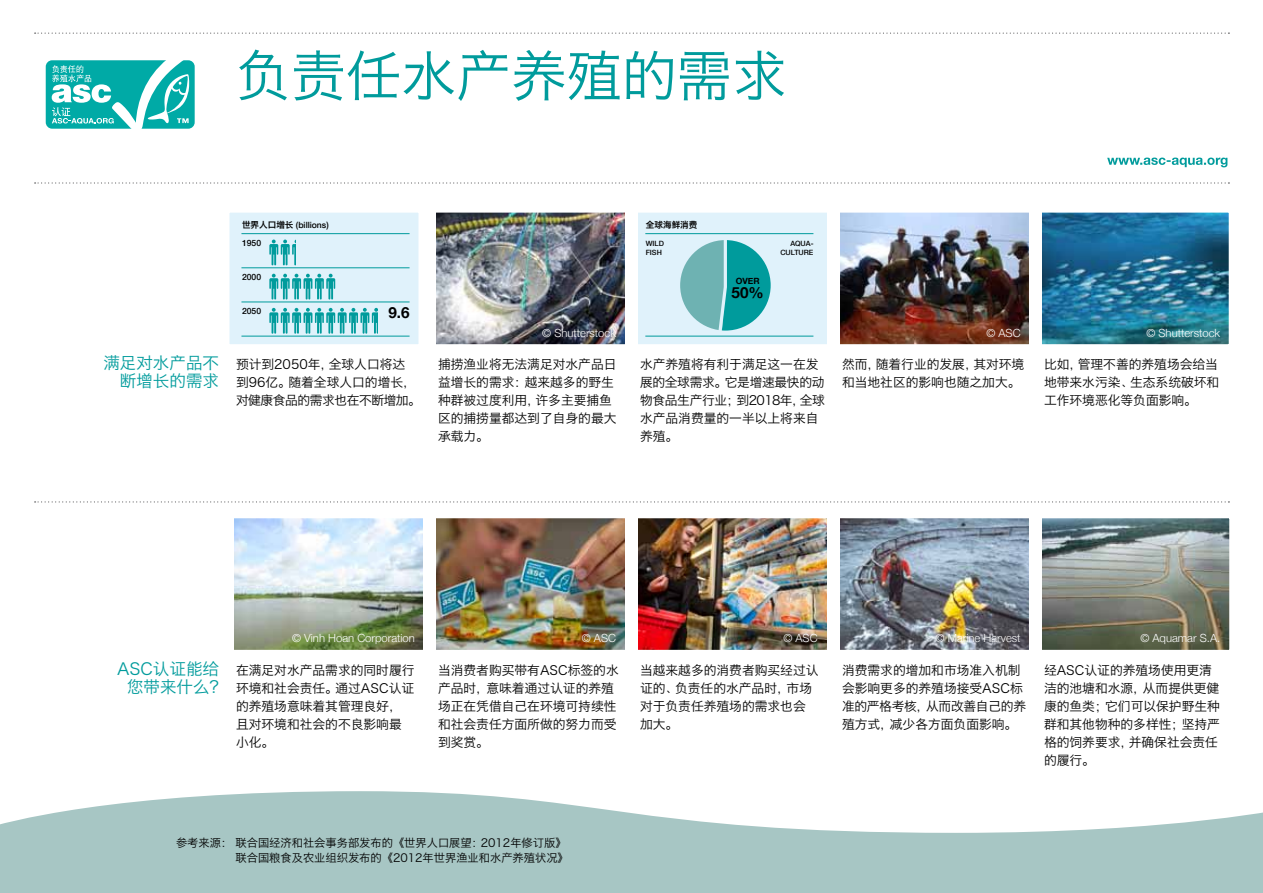
<style>
.page{position:relative;width:1263px;height:893px;background:#fff}
.page>*{position:absolute;margin:0;border:0;box-sizing:border-box;transform-origin:0 0}
.t1{font:55.2px "Hiragino Sans GB W3";color:#009b9c}
.t2{font:16.5px/18px "Hiragino Sans GB W3";color:#009b9c;text-align:right}
.t3{font:700 15.3px "Helvetica Neue";color:#000}
.t4{font:12.75px/18px "Hiragino Sans GB W3";color:#000}
.t5{font:300 11.25px "Helvetica Neue";color:#fff}
.t6{font:11.25px/15px "Hiragino Sans GB W3";color:#000;text-align:right}
.t7{font:500 8.55px/17.4px "Helvetica Neue";color:#000}
.t8{font:8.55px "Hiragino Sans GB W6";color:#000}
.t9{font:700 8.55px "Helvetica Neue";color:#000}
.t10{font:500 7.2px/8.9px "Helvetica Neue";color:#000;text-align:right}
.s1{font-family:"Hiragino Sans GB W6";font-weight:400}
</style>
<div class="page">
<svg style="left:0;top:791px;width:1263px;height:102px;fill:#a7c6c4"></svg>
<svg style="left:35px;top:182px;width:1194px;height:2px"></svg>
<svg style="left:35px;top:33px;width:1194px;height:1px"></svg>
<svg style="left:1107px;top:158px;width:120px;height:9px"></svg>
<div style="left:227px;top:210px;width:194px;height:136px;background:#e0f2fb"></div>
<hr style="left:241px;top:233px;width:169px;height:1px;background:#009b9c">
<svg style="left:269px;top:240px;width:27px;height:25px"></svg>
<hr style="left:241px;top:267px;width:169px;height:1px;background:#009b9c">
<svg style="left:269px;top:274px;width:66px;height:25px"></svg>
<hr style="left:241px;top:302px;width:169px;height:1px;background:#009b9c">
<svg style="left:269px;top:308px;width:109px;height:26px"></svg>
<hr style="left:241px;top:336px;width:169px;height:1px;background:#009b9c">
<div style="left:225px;top:208px;width:198px;height:141px;border:4px solid #fff"></div>
<img style="left:436px;top:213px;width:188px;height:131px">
<div style="left:431px;top:208px;width:198px;height:141px;border:4px solid #fff"></div>
<div style="left:636px;top:210px;width:193px;height:136px;background:#e0f2fb"></div>
<hr style="left:645px;top:233px;width:168px;height:1px;background:#009b9c">
<hr style="left:645px;top:336px;width:168px;height:1px;background:#009b9c">
<svg style="left:680px;top:240px;width:91px;height:96px"></svg>
<div style="left:633px;top:208px;width:198px;height:141px;border:4px solid #fff"></div>
<img style="left:840px;top:213px;width:188px;height:131px">
<div style="left:835px;top:208px;width:198px;height:141px;border:4px solid #fff"></div>
<img style="left:1042px;top:213px;width:186px;height:131px">
<div style="left:1037px;top:208px;width:196px;height:141px;border:4px solid #fff"></div>
<img style="left:234px;top:519px;width:188px;height:130px">
<div style="left:229px;top:514px;width:198px;height:140px;border:4px solid #fff"></div>
<img style="left:436px;top:519px;width:188px;height:130px">
<div style="left:431px;top:514px;width:198px;height:140px;border:4px solid #fff"></div>
<img style="left:638px;top:519px;width:188px;height:130px">
<div style="left:633px;top:514px;width:198px;height:140px;border:4px solid #fff"></div>
<img style="left:840px;top:519px;width:188px;height:130px">
<div style="left:835px;top:514px;width:198px;height:140px;border:4px solid #fff"></div>
<img style="left:1042px;top:519px;width:187px;height:130px">
<div style="left:1037px;top:514px;width:197px;height:140px;border:4px solid #fff"></div>
<svg style="left:35px;top:501px;width:1194px;height:1px"></svg>
<svg style="left:45px;top:60px;width:150px;height:69px"></svg>
<h1 class="t1" style="left:236px;top:42px;width:553px">负责任水产养殖的需求</h1>
<p class="t7" style="left:242px;top:217px;width:88px"><span class="s1">世界人口增长</span> (billions)<br>1950</p>
<p class="t7" style="left:242px;top:268px;width:21px">2000</p>
<p class="t7" style="left:242px;top:302px;width:21px">2050</p>
<p class="t3" style="left:388px;top:303px;width:23px">9.6</p>
<p class="t7" style="left:399px;top:302px;width:21px">2050</p>
<p class="t8" style="left:646px;top:220px;width:53px">全球海鲜消费</p>
<p class="t10" style="left:633px;top:239px;width:25px">AQUA-</p>
<p class="t10" style="left:646px;top:239px;width:20px;text-align:left">WILD<br>FISH</p>
<p class="t9" style="left:736px;top:276px;width:25px">OVER</p>
<p class="t3" style="left:731px;top:283px;width:34px">50%</p>
<p class="t10" style="left:780px;top:239px;width:35px">AQUA-<br>CULTURE</p>
<p class="t5" style="left:542px;top:326px;width:75px">© Shutterstock</p>
<p class="t5" style="left:986px;top:326px;width:36px">© ASC</p>
<p class="t5" style="left:1146px;top:326px;width:75px">© Shutterstock</p>
<p class="t2" style="left:103px;top:353px;width:117px">满足对水产品不断增长的需求</p>
<p class="t4" style="left:236px;top:354px;width:187px">预计到2050年，全球人口将达到96亿。随着全球人口的增长，对健康食品的需求也在不断增加。</p>
<p class="t4" style="left:438px;top:354px;width:180px">捕捞渔业将无法满足对水产品日益增长的需求：越来越多的野生种群被过度利用，许多主要捕鱼区的捕捞量都达到了自身的最大承载力。</p>
<p class="t4" style="left:640px;top:355px;width:187px">水产养殖将有利于满足这一在发展的全球需求。它是增速最快的动物食品生产行业；到2018年，全球水产品消费量的一半以上将来自养殖。</p>
<p class="t4" style="left:842px;top:355px;width:184px">然而，随着行业的发展，其对环境和当地社区的影响也随之加大。</p>
<p class="t4" style="left:1044px;top:355px;width:177px;text-align:justify">比如，管理不善的养殖场会给当地带来水污染﹑生态系统破坏和工作环境恶化等负面影响。</p>
<p class="t5" style="left:292px;top:631px;width:124px">© Vinh Hoan Corporation</p>
<p class="t5" style="left:582px;top:631px;width:36px">© ASC</p>
<p class="t5" style="left:783px;top:631px;width:36px">© ASC</p>
<p class="t5" style="left:935px;top:631px;width:87px">© Marine Harvest</p>
<p class="t5" style="left:1140px;top:631px;width:81px">© Aquamar S.A.</p>
<p class="t2" style="left:117px;top:659px;width:103px">ASC认证能给您带来什么?</p>
<p class="t4" style="left:236px;top:660px;width:180px">在满足对水产品需求的同时履行环境和社会责任。通过ASC认证的养殖场意味着其管理良好，且对环境和社会的不良影响最小化。</p>
<p class="t4" style="left:438px;top:661px;width:182px">当消费者购买带有ASC标签的水产品时，意味着通过认证的养殖场正在凭借自己在环境可持续性和社会责任方面所做的努力而受到奖赏。</p>
<p class="t4" style="left:640px;top:661px;width:180px">当越来越多的消费者购买经过认证的﹑负责任的水产品时，市场对于负责任养殖场的需求也会加大。</p>
<p class="t4" style="left:842px;top:661px;width:186px">消费需求的增加和市场准入机制会影响更多的养殖场接受ASC标准的严格考核，从而改善自己的养殖方式，减少各方面负面影响。</p>
<p class="t4" style="left:1044px;top:661px;width:177px">经ASC认证的养殖场使用更清洁的池塘和水源，从而提供更健康的鱼类；它们可以保护野生种群和其他物种的多样性；坚持严格的饲养要求，并确保社会责任的履行。</p>
<p class="t6" style="left:176px;top:835px;width:394px">参考来源：联合国经济和社会事务部发布的《世界人口展望：2012年修订版》联合国粮食及农业组织发布的《2012年世界渔业和水产养殖状况》</p>
</div>
